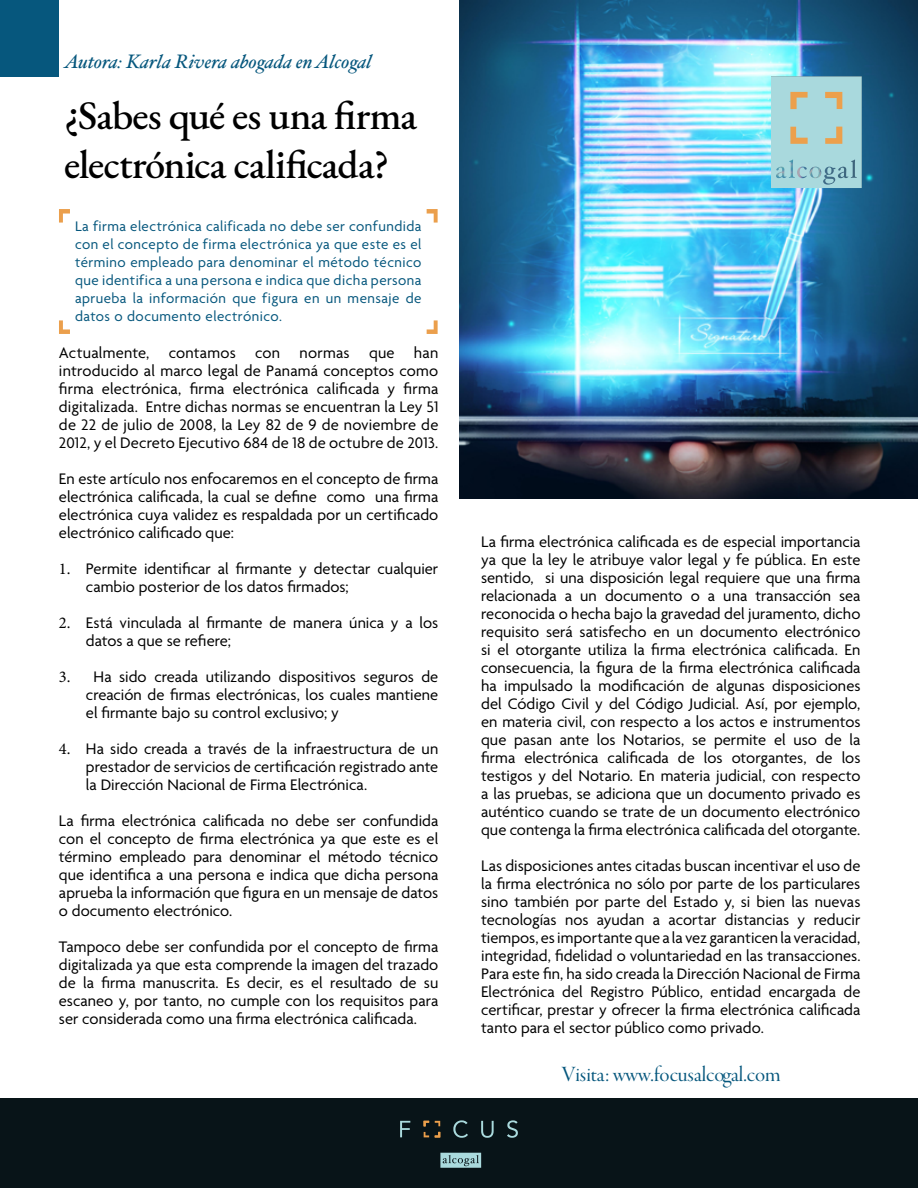
<style>
.page{position:relative;width:918px;height:1188px;background:#fff}
.page>*{position:absolute;margin:0;border:0;box-sizing:border-box;transform-origin:0 0}
.t1{font:500 40.5px/48.6px "EB Garamond";letter-spacing:-.025em;color:#000}
.t2{font:22.5px "Garamond Premr Pro Disp";color:#06577d}
.t3{font:italic 19.5px "Hoefler Text";color:#06577d}
.t4{font:16.5px/18px "Agenda";color:#000;text-align:justify}
.t5{font:15px/18px "Agenda";letter-spacing:.03em;color:#06577d;text-align:justify}
.s1{font-family:"Minion Pro"}
</style>
<div class="page">
<div style="left:0;top:0;width:59px;height:76px;background:#06577d"></div>
<svg style="left:59px;top:209px;width:11px;height:14px"></svg>
<svg style="left:427px;top:209px;width:11px;height:14px"></svg>
<svg style="left:427px;top:320px;width:11px;height:14px"></svg>
<svg style="left:59px;top:320px;width:11px;height:14px"></svg>
<div style="left:0;top:1099px;width:918px;height:89px;background:#081418"></div>
<svg style="left:440px;top:1153px;width:41px;height:15px"></svg>
<svg style="left:400px;top:1121px;width:10px;height:16px"></svg>
<svg style="left:453px;top:1120px;width:15px;height:18px"></svg>
<svg style="left:481px;top:1121px;width:13px;height:17px"></svg>
<svg style="left:507px;top:1120px;width:11px;height:18px"></svg>
<svg style="left:424px;top:1121px;width:5px;height:5px"></svg>
<svg style="left:435px;top:1132px;width:5px;height:5px"></svg>
<svg style="left:424px;top:1132px;width:5px;height:5px"></svg>
<svg style="left:435px;top:1121px;width:5px;height:5px"></svg>
<img style="left:459px;top:0;width:459px;height:498px">
<svg style="left:771px;top:76px;width:91px;height:112px;background:#a9d1d0"></svg>
<p class="t3" style="left:64px;top:50px;width:309px">Autora: Karla Rivera abogada en Alcogal</p>
<h1 class="t1" style="left:64px;top:91px;width:355px">¿Sabes qué es una firma electrónica calificada?</h1>
<p class="t5" style="left:75px;top:218px;width:348px">La firma electrónica calificada no debe ser confundida con el concepto de firma electrónica ya que este es el término empleado para denominar el método técnico que identifica a una persona e indica que dicha persona aprueba la información que figura en un mensaje de datos o documento electrónico.</p>
<p class="t4" style="left:59px;top:345px;width:381px">Actualmente, contamos con normas que han introducido al marco legal de Panamá conceptos como firma electrónica, firma electrónica calificada y firma digitalizada. Entre dichas normas se encuentran la Ley 51 de 22 de julio de 2008, la Ley 82 de 9 de noviembre de 2012, y el Decreto Ejecutivo 684 de 18 de octubre de 2013.</p>
<p class="t4" style="left:59px;top:471px;width:381px">En este artículo nos enfocaremos en el concepto de firma electrónica calificada, la cual se define como una firma electrónica cuya validez es respaldada por un certificado electrónico calificado que:</p>
<p class="t4" style="left:86px;top:561px;width:354px;text-indent:-27px"><span class="s1">1.</span> Permite identificar al firmante y detectar cualquier cambio posterior de los datos firmados;</p>
<p class="t4" style="left:86px;top:615px;width:354px;text-indent:-27px"><span class="s1">2.</span> Está vinculada al firmante de manera única y a los datos a que se refiere;</p>
<p class="t4" style="left:86px;top:669px;width:354px;text-indent:-27px"><span class="s1">3.</span> Ha sido creada utilizando dispositivos seguros de creación de firmas electrónicas, los cuales mantiene el firmante bajo su control exclusivo; y</p>
<p class="t4" style="left:86px;top:741px;width:354px;text-indent:-27px"><span class="s1">4.</span> Ha sido creada a través de la infraestructura de un prestador de servicios de certificación registrado ante la Dirección Nacional de Firma Electrónica.</p>
<p class="t4" style="left:59px;top:813px;width:381px">La firma electrónica calificada no debe ser confundida con el concepto de firma electrónica ya que este es el término empleado para denominar el método técnico que identifica a una persona e indica que dicha persona aprueba la información que figura en un mensaje de datos o documento electrónico.</p>
<p class="t4" style="left:59px;top:939px;width:381px">Tampoco debe ser confundida por el concepto de firma digitalizada ya que esta comprende la imagen del trazado de la firma manuscrita. Es decir, es el resultado de su escaneo y, por tanto, no cumple con los requisitos para ser considerada como una firma electrónica calificada.</p>
<p class="t4" style="left:481px;top:534px;width:381px">La firma electrónica calificada es de especial importancia ya que la ley le atribuye valor legal y fe pública. En este sentido, si una disposición legal requiere que una firma relacionada a un documento o a una transacción sea reconocida o hecha bajo la gravedad del juramento, dicho requisito será satisfecho en un documento electrónico si el otorgante utiliza la firma electrónica calificada. En consecuencia, la figura de la firma electrónica calificada ha impulsado la modificación de algunas disposiciones del Código Civil y del Código Judicial. Así, por ejemplo, en materia civil, con respecto a los actos e instrumentos que pasan ante los Notarios, se permite el uso de la firma electrónica calificada de los otorgantes, de los testigos y del Notario. En materia judicial, con respecto a las pruebas, se adiciona que un documento privado es auténtico cuando se trate de un documento electrónico que contenga la firma electrónica calificada del otorgante.</p>
<p class="t4" style="left:481px;top:858px;width:381px">Las disposiciones antes citadas buscan incentivar el uso de la firma electrónica no sólo por parte de los particulares sino también por parte del Estado y, si bien las nuevas tecnologías nos ayudan a acortar distancias y reducir tiempos, es importante que a la vez garanticen la veracidad, integridad, fidelidad o voluntariedad en las transacciones.<br>Para este fin, ha sido creada la Dirección Nacional de Firma Electrónica del Registro Público, entidad encargada de certificar, prestar y ofrecer la firma electrónica calificada tanto para el sector público como privado.</p>
<h2 class="t2" style="left:562px;top:1062px;width:220px">Visita: www.focusalcogal.com</h2>
</div>
